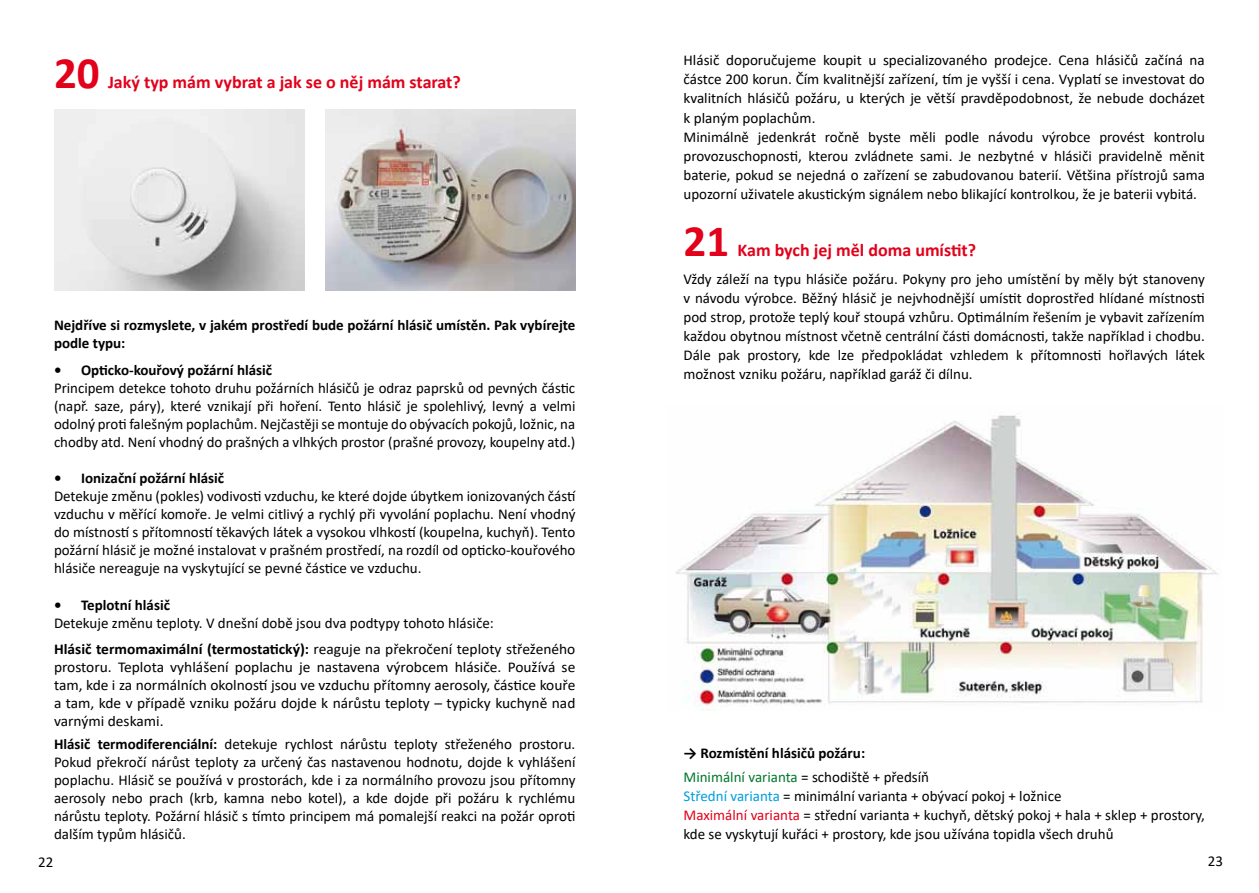
<style>
.page{position:relative;width:1259px;height:893px;background:#fff}
.page>*{position:absolute;margin:0;border:0;box-sizing:border-box;transform-origin:0 0}
.t1{font:700 45px "Calibri";color:#e2001a}
.t2{font:700 18px "Calibri";color:#e2001a}
.t3{font:15px/18px "Calibri";color:#000;text-align:justify}
.t4{font:700 15px/18px "Calibri";color:#000}
.s1{font-weight:700}
.s2{font-weight:400;color:#00772d}
.s3{font-weight:400}
.s4{color:#009ee0}
.s5{color:#e2001a}
</style>
<div class="page">
<img style="left:676px;top:415px;width:542px;height:295px">
<img style="left:54px;top:109px;width:250px;height:181px">
<img style="left:325px;top:109px;width:250px;height:181px">
<h1 class="t1" style="left:54px;top:41px;width:47px">20</h1>
<p class="t2" style="left:108px;top:69px;width:354px">Jaký typ mám vybrat a jak se o něj mám starat?</p>
<p class="t4" style="left:54px;top:316px;width:523px">Nejdříve si rozmyslete, v jakém prostředí bude požární hlásič umístěn. Pak vybírejte podle typu:</p>
<p class="t4" style="left:54px;top:361px;width:220px">• Opticko-kouřový požární hlásič</p>
<p class="t3" style="left:54px;top:379px;width:523px">Principem detekce tohoto druhu požárních hlásičů je odraz paprsků od pevných částic (např. saze, páry), které vznikají při hoření. Tento hlásič je spolehlivý, levný a velmi odolný proti falešným poplachům. Nejčastěji se montuje do obývacích pokojů, ložnic, na chodby atd. Není vhodný do prašných a vlhkých prostor (prašné provozy, koupelny atd.)</p>
<p class="t4" style="left:54px;top:469px;width:172px">• Ionizační požární hlásič</p>
<p class="t3" style="left:54px;top:487px;width:523px">Detekuje změnu (pokles) vodivosti vzduchu, ke které dojde úbytkem ionizovaných částí vzduchu v měřící komoře. Je velmi citlivý a rychlý při vyvolání poplachu. Není vhodný do místností s přítomností těkavých látek a vysokou vlhkostí (koupelna, kuchyň). Tento požární hlásič je možné instalovat v prašném prostředí, na rozdíl od opticko-kouřového hlásiče nereaguje na vyskytující se pevné částice ve vzduchu.</p>
<p class="t4" style="left:54px;top:595px;width:117px">• Teplotní hlásič</p>
<p class="t3" style="left:54px;top:609px;width:523px;line-height:26.5px">Detekuje změnu teploty. V dnešní době jsou dva podtypy tohoto hlásiče:<br><span class="s1">Hlásič termomaximální (termostatický):</span> reaguje na překročení teploty střeženého</p>
<p class="t3" style="left:54px;top:658px;width:523px">prostoru. Teplota vyhlášení poplachu je nastavena výrobcem hlásiče. Používá se tam, kde i za normálních okolností jsou ve vzduchu přítomny aerosoly, částice kouře a tam, kde v případě vzniku požáru dojde k nárůstu teploty – typicky kuchyně nad varnými deskami.</p>
<p class="t3" style="left:54px;top:734px;width:523px"><span class="s1">Hlásič termodiferenciální:</span> detekuje rychlost nárůstu teploty střeženého prostoru.<br>Pokud překročí nárůst teploty za určený čas nastavenou hodnotu, dojde k vyhlášení poplachu. Hlásič se používá v prostorách, kde i za normálního provozu jsou přítomny aerosoly nebo prach (krb, kamna nebo kotel), a kde dojde při požáru k rychlému nárůstu teploty. Požární hlásič s tímto principem má pomalejší reakci na požár oproti dalším typům hlásičů.</p>
<p class="t3" style="left:683px;top:50px;width:523px;line-height:19px;text-align:left">Hlásič doporučujeme koupit u specializovaného prodejce. Cena hlásičů začíná na částce 200 korun. Čím kvalitnější zařízení, tím je vyšší i cena. Vyplatí se investovat do kvalitních hlásičů požáru, u kterých je větší pravděpodobnost, že nebude docházet k planým poplachům.<br>Minimálně jedenkrát ročně byste měli podle návodu výrobce provést kontrolu provozuschopnosti, kterou zvládnete sami. Je nezbytné v hlásiči pravidelně měnit baterie, pokud se nejedná o zařízení se zabudovanou baterií. Většina přístrojů sama upozorní uživatele akustickým signálem nebo blikající kontrolkou, že je baterii vybitá.</p>
<h1 class="t1" style="left:683px;top:209px;width:47px">21</h1>
<p class="t2" style="left:737px;top:237px;width:240px">Kam bych jej měl doma umístit?</p>
<p class="t3" style="left:683px;top:269px;width:523px;line-height:19px">Vždy záleží na typu hlásiče požáru. Pokyny pro jeho umístění by měly být stanoveny v návodu výrobce. Běžný hlásič je nejvhodnější umístit doprostřed hlídané místnosti pod strop, protože teplý kouř stoupá vzhůru. Optimálním řešením je vybavit zařízením každou obytnou místnost včetně centrální části domácnosti, takže například i chodbu.<br>Dále pak prostory, kde lze předpokládat vzhledem k přítomnosti hořlavých látek možnost vzniku požáru, například garáž či dílnu.</p>
<p class="t4" style="left:683px;top:741px;width:247px;line-height:23.4px">→ Rozmístění hlásičů požáru:<br><span class="s2">Minimální varianta</span> <span class="s3">= schodiště + předsíň</span></p>
<p class="t3" style="left:683px;top:786px;width:523px;line-height:19px;text-align:left"><span class="s4">Střední varianta</span> = minimální varianta + obývací pokoj + ložnice<br><span class="s5">Maximální varianta</span> = střední varianta + kuchyň, dětský pokoj + hala + sklep + prostory, kde se vyskytují kuřáci + prostory, kde jsou užívána topidla všech druhů</p>
<p class="t3" style="left:38px;top:853px;width:17px">22</p>
<p class="t3" style="left:1208px;top:852px;width:17px">23</p>
</div>
